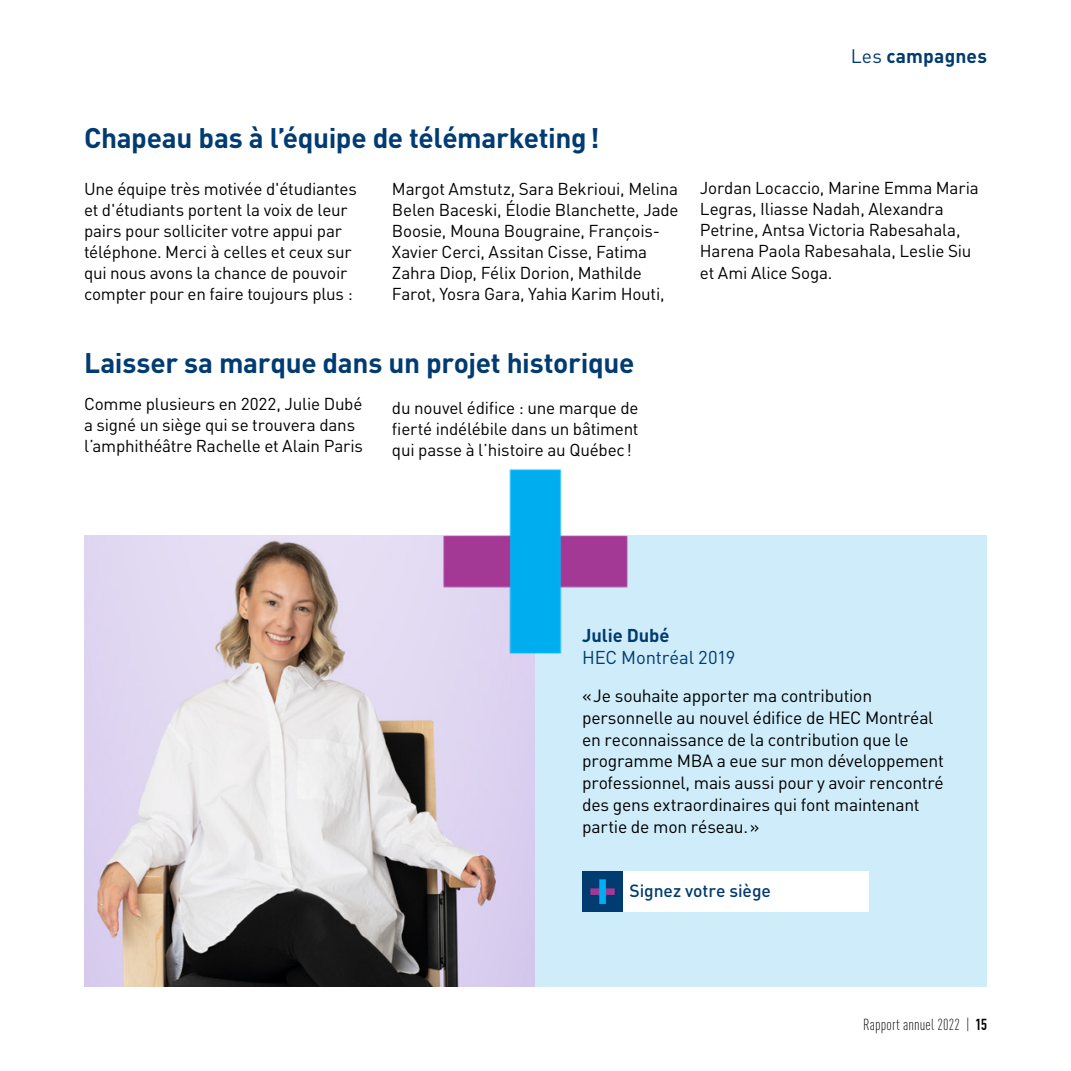
<style>
.page{position:relative;width:1071px;height:1071px;background:#fff}
.page>*{position:absolute;margin:0;border:0;box-sizing:border-box;transform-origin:0 0}
.t1{font:700 28px "DINOT";letter-spacing:-.015em;color:#003b71}
.t2{font:700 19.25px "DINOT";letter-spacing:.005em;color:#003b71}
.t3{font:18.38px "DINOT";letter-spacing:-.01em;color:#003b71}
.t4{font:700 18.38px "DINOT";letter-spacing:-.005em;color:#003b71}
.t5{font:17.5px/21.9px "DINOT";letter-spacing:-.015em;color:#000}
.t6{font:500 17.5px "DINOT";letter-spacing:-.005em;color:#003b71}
.t7{font:17.15px/21px "DINOT";letter-spacing:-.015em;color:#000}
.t8{font:300 condensed 15.75px "DINOT";letter-spacing:.01em;color:#000}
.s1{font-weight:400}
.s2{font-family:"DIN Engschrift Std";font-weight:400;font-stretch:normal}
</style>
<div class="page">
<img style="left:84px;top:536px;width:451px;height:451px">
<div style="left:535px;top:536px;width:452px;height:451px;background:#ceecf9"></div>
<img style="left:419px;top:469px;width:234px;height:193px">
<div style="left:622px;top:871px;width:247px;height:40px;background:#fff"></div>
<div style="left:582px;top:871px;width:40px;height:40px;background:#003b71"></div>
<img style="left:591px;top:879px;width:24px;height:24px">
<h1 class="t1" style="left:84px;top:119px;width:517px">Chapeau bas à l’équipe de télémarketing!</h1>
<p class="t2" style="left:851px;top:44px;width:138px"><span class="s1">Les</span> campagnes</p>
<p class="t7" style="left:84px;top:178px;width:274px">Une équipe très motivée d'étudiantes et d'étudiants portent la voix de leur pairs pour solliciter votre appui par téléphone. Merci à celles et ceux sur qui nous avons la chance de pouvoir compter pour en faire toujours plus :</p>
<p class="t7" style="left:392px;top:178px;width:288px">Margot Amstutz, Sara Bekrioui, Melina Belen Baceski, Élodie Blanchette, Jade Boosie, Mouna Bougraine, François-Xavier Cerci, Assitan Cisse, Fatima Zahra Diop, Félix Dorion, Mathilde Farot, Yosra Gara, Yahia Karim Houti,</p>
<p class="t7" style="left:700px;top:177px;width:280px">Jordan Locaccio, Marine Emma Maria<br>Legras, Iliasse Nadah, Alexandra<br>Petrine, Antsa Victoria Rabesahala,<br>Harena Paola Rabesahala, Leslie Siu et Ami Alice Soga.</p>
<h1 class="t1" style="left:84px;top:344px;width:552px">Laisser sa marque dans un projet historique</h1>
<p class="t7" style="left:84px;top:393px;width:281px">Comme plusieurs en 2022, Julie Dubé a signé un siège qui se trouvera dans l’amphithéâtre Rachelle et Alain Paris</p>
<p class="t7" style="left:392px;top:397px;width:248px;text-align:justify">du nouvel édifice : une marque de fierté indélébile dans un bâtiment qui passe à l’histoire au Québec!</p>
<p class="t4" style="left:582px;top:624px;width:89px">Julie Dubé</p>
<p class="t3" style="left:582px;top:646px;width:155px">HEC Montréal 2019</p>
<p class="t5" style="left:582px;top:684px;width:363px">«Je souhaite apporter ma contribution personnelle au nouvel édifice de HEC Montréal en reconnaissance de la contribution que le programme MBA a eue sur mon développement professionnel, mais aussi pour y avoir rencontré des gens extraordinaires qui font maintenant partie de mon réseau.»</p>
<p class="t6" style="left:629px;top:880px;width:143px">Signez votre siège</p>
<p class="t8" style="left:863px;top:1015px;width:125px">Rapport annuel 2022 | <span class="s2">15</span></p>
</div>
